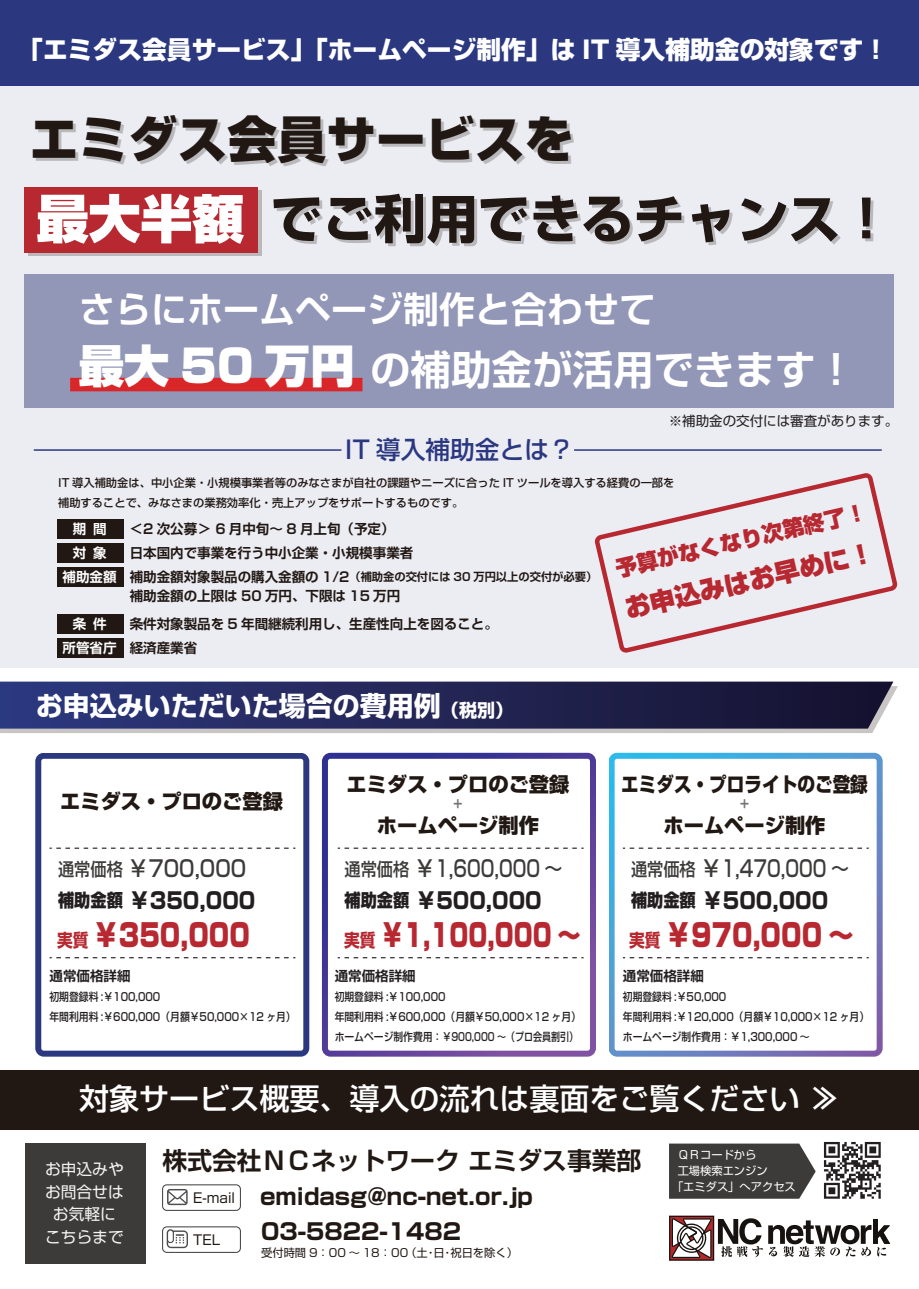
<style>
.page{position:relative;width:919px;height:1289px;background:#fff}
.page>*{position:absolute;margin:0;border:0;box-sizing:border-box;transform-origin:0 0}
.t1{font:700 51.75px "Shin Go Pro";color:#211814}
.t2{font:800 49.5px "Shin Go Pro";color:#211814}
.t3{font:700 40.5px "Shin Go Pro De";color:#fff}
.t4{font:700 36px "Shin Go Pro De";color:#fff}
.t5{font:900 31.5px "Shin Go Pro";color:#b72831;scale:.8 1}
.t6{font:900 31.5px "Shin Go Pro";color:#b72831;scale:.74 1}
.t7{font:500 30px "Shin Go Pro";color:#fff}
.t8{font:700 27px "Shin Go Pro";color:#fff}
.t9{font:900 25.5px "Shin Go Pro";color:#b72831}
.t10{font:800 24.75px "Shin Go Pro";color:#fff}
.t11{font:700 24.75px "Shin Go Pro De";color:#211814}
.t12{font:500 24.75px "Shin Go Pro";color:#2b3880}
.t13{font:500 22.5px "Shin Go Pro";color:#3d3b3a;scale:.9 1}
.t14{font:700 22.5px "Shin Go Pro";color:#211814}
.t15{font:800 22.5px "Shin Go Pro";color:#231f20;scale:.9 1}
.t16{font:900 21.45px "Shin Go Pro";color:#b72831}
.t17{font:800 20.25px/40.5px "Shin Go Pro";color:#211814;text-align:center}
.t18{font:800 20.25px/40.5px "Shin Go Pro";color:#211814;text-align:center;scale:.87 1}
.t19{font:15.75px/22.5px "Shin Go Pro";color:#f3f3f3;text-align:center}
.t20{font:700 13.5px/23.7px "Shin Go Pro De";color:#211814}
.t21{font:700 13.5px "Shin Go Pro De";color:#231f20}
.t22{font:13.5px "Shin Go Pro";color:#231f20}
.t23{font:700 13.5px/23.7px "Shin Go Pro De";color:#fff;text-align:center}
.t24{font:13.5px "Shin Go Pro";color:#211814}
.t25{font:700 13.5px "Shin Go Pro";color:#727276;scale:.87 1}
.t26{font:500 11.25px/19.6px "Shin Go Pro";color:#231f20;scale:.87 1}
.t27{font:500 11.25px/19.6px "Shin Go Pro";color:#211814}
.t28{font:700 11.25px "Shin Go Pro De";color:#211814}
.t29{font:11.25px "Shin Go Pro";color:#fff}
.t30{font:11.25px "Shin Go Pro";color:#211814}
.s1{font-weight:900;color:#fff}
.s2{font-family:"Shin Go Pro";font-weight:900;font-size:45px}
.s3{font-size:13.5px}
.s4{font-size:18px}
.s5{font-weight:700;font-size:18px}
.s6{font-weight:400;font-size:13.5px}
</style>
<div class="page">
<div style="left:669px;top:1143px;width:146px;height:55px;background:#3d3b3a"></div>
<div style="left:26px;top:1143px;width:120px;height:120px;background:#3d3b3a"></div>
<svg style="left:167px;top:1189px;width:21px;height:16px"></svg>
<svg style="left:167px;top:1229px;width:21px;height:19px"></svg>
<div style="left:162px;top:1184px;width:79px;height:26px;border:1px solid #3d3b3a;border-radius:4px"></div>
<div style="left:162px;top:1226px;width:79px;height:26px;border:1px solid #3d3b3a;border-radius:4px"></div>
<svg style="left:669px;top:1215px;width:221px;height:45px"></svg>
<div style="left:0;top:1123px;width:918px;height:6px;background:#211814"></div>
<svg style="left:823px;top:1141px;width:57px;height:57px"></svg>
<div style="left:0;top:1070px;width:918px;height:53px;background:#211814"></div>
<div style="left:0;top:78px;width:918px;height:590px;background:#ecedf3"></div>
<div style="left:0;top:0;width:918px;height:86px;background:#2b3880"></div>
<div style="left:24px;top:275px;width:869px;height:133px;background:#9296b7"></div>
<div style="left:70px;top:378px;width:292px;height:13px;background:#d92628"></div>
<div style="left:57px;top:519px;width:66px;height:20px;background:#211814"></div>
<div style="left:57px;top:543px;width:66px;height:20px;background:#211814"></div>
<div style="left:57px;top:567px;width:66px;height:20px;background:#211814"></div>
<div style="left:57px;top:614px;width:66px;height:19px;background:#211814"></div>
<div style="left:57px;top:638px;width:66px;height:19px;background:#211814"></div>
<svg style="left:28px;top:190px;width:234px;height:65px"></svg>
<div style="left:24px;top:187px;width:234px;height:65px;background:#b72831"></div>
<hr style="left:34px;top:449px;width:307px;height:2px;background:#2b3880">
<hr style="left:574px;top:449px;width:307px;height:2px;background:#2b3880">
<svg style="left:594px;top:473px;width:304px;height:180px"></svg>
<svg style="left:0;top:681px;width:897px;height:52px;background:#353863"></svg>
<svg style="left:35px;top:753px;width:274px;height:303px"></svg>
<svg style="left:609px;top:752px;width:273px;height:304px"></svg>
<svg style="left:322px;top:752px;width:274px;height:304px"></svg>
<svg style="left:50px;top:957px;width:245px;height:1px"></svg>
<svg style="left:338px;top:957px;width:245px;height:1px"></svg>
<svg style="left:623px;top:957px;width:245px;height:1px"></svg>
<svg style="left:50px;top:847px;width:245px;height:1px"></svg>
<svg style="left:338px;top:847px;width:245px;height:1px"></svg>
<svg style="left:623px;top:847px;width:245px;height:1px"></svg>
<h3 class="t10" style="left:18px;top:30px;width:871px">「エミダス会員サービス」「ホームページ制作」は IT 導入補助金の対象です！</h3>
<h2 class="t2" style="left:29px;top:100px;width:546px">エミダス会員サービスを</h2>
<h1 class="t1" style="left:37px;top:178px;width:856px"><span class="s1">最大半額</span> でご利用できるチャンス！</h1>
<h3 class="t4" style="left:79px;top:280px;width:578px">さらにホームページ制作と合わせて</h3>
<h3 class="t3" style="left:79px;top:336px;width:778px"><span class="s2">最大 50 万円</span> の補助金が活用できます！</h3>
<p class="t22" style="left:668px;top:410px;width:231px">※補助金の交付には審査があります。</p>
<h3 class="t12" style="left:345px;top:430px;width:230px">IT 導入補助金とは？</h3>
<p class="t27" style="left:58px;top:471px;width:617px">IT 導入補助金は、中小企業・小規模事業者等のみなさまが自社の課題やニーズに合った IT ツールを導入する経費の一部を補助することで、みなさまの業務効率化・売上アップをサポートするものです。</p>
<h3 class="t16" style="left:612px;top:552px;width:258px;rotate:-13deg">予算がなくなり次第終了！</h3>
<p class="t20" style="left:130px;top:516px;width:285px">＜2 次公募＞ 6 月中旬～ 8 月上旬（予定）<br>日本国内で事業を行う中小企業・小規模事業者</p>
<p class="t28" style="left:130px;top:567px;width:469px"><span class="s3">補助金額対象製品の購入金額の 1/2</span>（補助金の交付には 30 万円以上の交付が必要）</p>
<p class="t20" style="left:130px;top:580px;width:369px;line-height:28px">補助金額の上限は 50 万円、下限は 15 万円<br>条件対象製品を 5 年間継続利用し、生産性向上を図ること。</p>
<p class="t20" style="left:130px;top:634px;width:69px">経済産業省</p>
<p class="t23" style="left:63px;top:516px;width:56px">期間<br>対象<br>補助金額</p>
<p class="t23" style="left:63px;top:610px;width:56px">条件<br>所管省庁</p>
<h3 class="t9" style="left:620px;top:589px;width:256px;rotate:-13deg">お申込みはお早めに！</h3>
<h3 class="t8" style="left:36px;top:684px;width:479px">お申込みいただいた場合の費用例<span class="s4">（税別）</span></h3>
<h3 class="t17" style="left:60px;top:778px;width:224px">エミダス・プロのご登録</h3>
<h3 class="t17" style="left:346px;top:762px;width:224px">エミダス・プロのご登録ホームページ制作</h3>
<h3 class="t18" style="left:621px;top:762px;width:285px">エミダス・プロライトのご登録ホームページ制作</h3>
<p class="t25" style="left:453px;top:793px;width:12px">+</p>
<p class="t25" style="left:740px;top:793px;width:12px">+</p>
<h3 class="t13" style="left:58px;top:850px;width:210px"><span class="s4">通常価格</span> ￥700,000</h3>
<h3 class="t13" style="left:344px;top:850px;width:244px"><span class="s4">通常価格</span> ￥1,600,000 ～</h3>
<h3 class="t13" style="left:631px;top:850px;width:244px"><span class="s4">通常価格</span> ￥1,470,000 ～</h3>
<h3 class="t15" style="left:58px;top:882px;width:221px"><span class="s4">補助金額</span> ￥350,000</h3>
<h3 class="t15" style="left:344px;top:882px;width:221px"><span class="s4">補助金額</span> ￥500,000</h3>
<h3 class="t15" style="left:631px;top:882px;width:221px"><span class="s4">補助金額</span> ￥500,000</h3>
<h3 class="t5" style="left:57px;top:910px;width:243px"><span class="s5">実質</span> ￥350,000</h3>
<h3 class="t6" style="left:344px;top:910px;width:321px"><span class="s5">実質</span> ￥1,100,000 ～</h3>
<h3 class="t5" style="left:629px;top:910px;width:282px"><span class="s5">実質</span> ￥970,000 ～</h3>
<p class="t21" style="left:50px;top:965px;width:82px">通常価格詳細</p>
<p class="t26" style="left:50px;top:985px;width:284px">初期登録料 :￥100,000<br>年間利用料 :￥600,000（月額￥50,000×12 ヶ月）</p>
<p class="t21" style="left:335px;top:965px;width:82px">通常価格詳細</p>
<p class="t26" style="left:335px;top:985px;width:284px">初期登録料 :￥100,000<br>年間利用料 :￥600,000（月額￥50,000×12 ヶ月）ホームページ制作費用：￥900,000 ～（プロ会員割引）</p>
<p class="t21" style="left:623px;top:965px;width:82px">通常価格詳細</p>
<p class="t26" style="left:623px;top:985px;width:284px">初期登録料 :￥50,000<br>年間利用料 :￥120,000（月額￥10,000×12 ヶ月）ホームページ制作費用：￥1,300,000 ～</p>
<h3 class="t7" style="left:79px;top:1074px;width:761px">対象サービス概要、導入の流れは裏面をご覧ください ≫</h3>
<h3 class="t19" style="left:45px;top:1155px;width:80px">お申込みやお問合せはお気軽にこちらまで</h3>
<h3 class="t11" style="left:163px;top:1140px;width:480px">株式会社ＮＣネットワーク エミダス事業部</h3>
<h3 class="t14" style="left:193px;top:1178px;width:341px"><span class="s6">E-mail</span> emidasg@nc-net.or.jp</h3>
<p class="t24" style="left:193px;top:1228px;width:28px">TEL</p>
<h3 class="t14" style="left:261px;top:1213px;width:202px">03-5822-1482</h3>
<p class="t30" style="left:261px;top:1243px;width:258px">受付時間 9：00 ～ 18：00（土・日・祝日を除く）</p>
<p class="t29" style="left:677px;top:1145px;width:80px">ＱＲコードから</p>
<p class="t29" style="left:677px;top:1161px;width:91px">工場検索エンジン</p>
<p class="t29" style="left:672px;top:1177px;width:125px">「エミダス」へアクセス</p>
</div>
